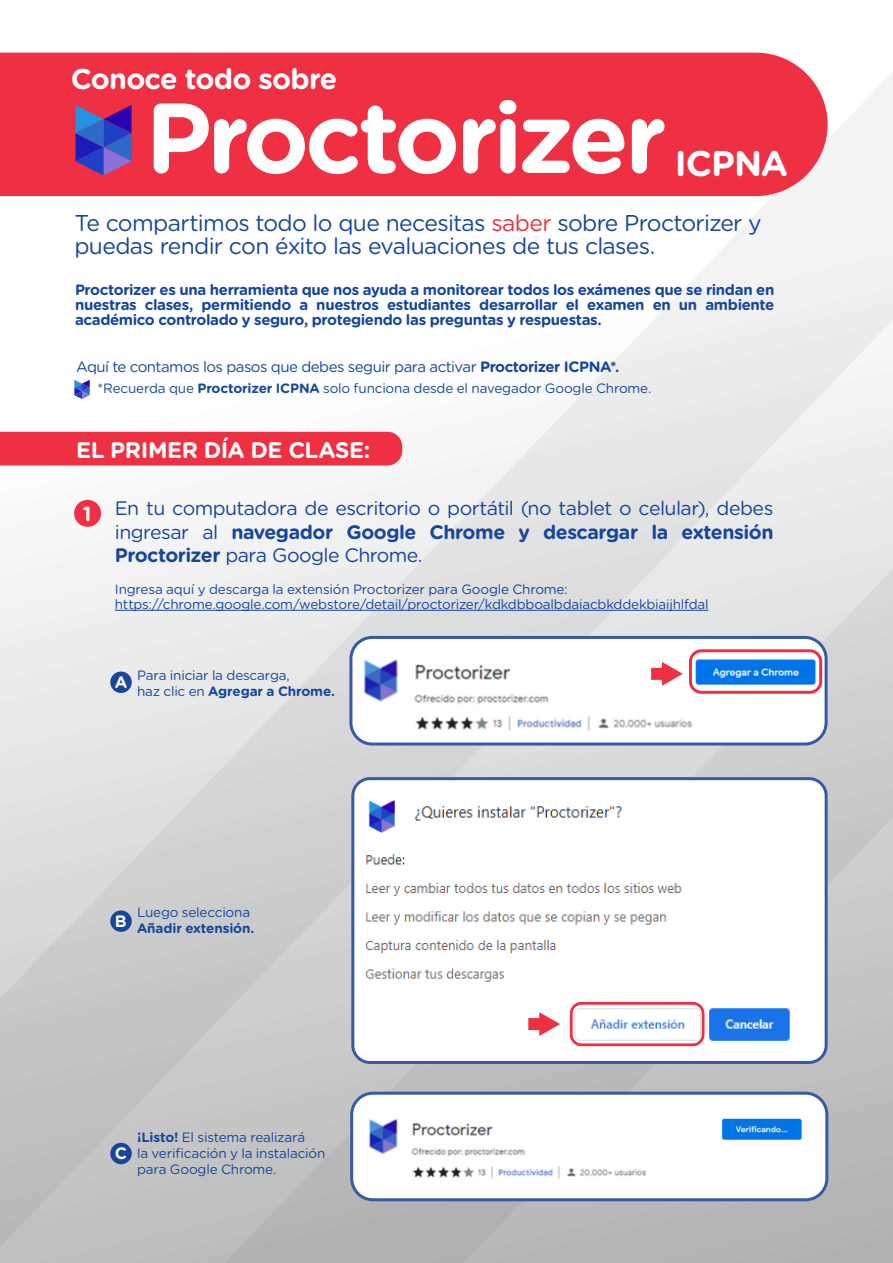
<style>
.page{position:relative;width:893px;height:1263px;background:#fff}
.page>*{position:absolute;margin:0;border:0;box-sizing:border-box;transform-origin:0 0}
.t1{font:700 99.3px "Gotham Rounded";letter-spacing:-.045em;color:#fff}
.t2{font:700 35.55px "Gotham Rounded";letter-spacing:-.025em;color:#fff}
.t3{font:700 28.65px "Gotham Rounded";letter-spacing:-.025em;color:#fff}
.t4{font:22.95px/22.5px "Gotham Rounded";letter-spacing:-.03em;color:#16469d}
.t5{font:700 22.5px "Gotham Rounded";letter-spacing:-.015em;color:#fff}
.t6{font:700 20.4px "Gotham Rounded";color:#fff}
.t7{font:19.5px/23.4px "Gotham Rounded";letter-spacing:-.03em;color:#16469d;text-align:justify}
.t8{font:700 16.5px "Gotham Rounded";color:#fff}
.t9{font:700 15px/15px "Gotham Rounded";letter-spacing:-.025em;color:#16469d;text-align:justify}
.t10{font:15px "Gotham Rounded";letter-spacing:-.035em;color:#16469d}
.t11{font:13.5px/16.2px "Gotham Rounded";letter-spacing:-.015em;color:#16469d}
.t12{font:700 13.5px "Gotham Rounded";letter-spacing:-.01em;color:#16469d}
.s1{color:#ee3042}
.s2{font-weight:700}
</style>
<div class="page">
<img style="left:0;top:52px;width:892px;height:1211px">
<div style="left:74px;top:500px;width:27px;height:27px;background:#ee3042;border-radius:50%"></div>
<div style="left:110px;top:672px;width:22px;height:21px;background:#16469d;border-radius:50%"></div>
<div style="left:110px;top:910px;width:22px;height:22px;background:#16469d;border-radius:50%"></div>
<div style="left:110px;top:1143px;width:22px;height:21px;background:#16469d;border-radius:50%"></div>
<img style="left:351px;top:638px;width:475px;height:106px">
<img style="left:690px;top:653px;width:128px;height:37px">
<div style="left:353px;top:779px;width:473px;height:283px;background:#fff;border-radius:17px"></div>
<img style="left:355px;top:789px;width:435px;height:258px">
<div style="left:349px;top:636px;width:478px;height:110px;border:3px solid #345aa9;border-radius:21px"></div>
<div style="left:0;top:432px;width:402px;height:34px;background:#ee3042"></div>
<div style="left:0;top:53px;width:827px;height:143px;background:#ee3042"></div>
<svg style="left:74px;top:380px;width:16px;height:19px"></svg>
<svg style="left:75px;top:105px;width:56px;height:70px;background:#5948ab"></svg>
<div style="left:352px;top:1093px;width:474px;height:107px;background:#fff;border-radius:21px"></div>
<div style="left:350px;top:1092px;width:478px;height:109px;border:3px solid #345aa9;border-radius:21px"></div>
<img style="left:721px;top:1118px;width:81px;height:22px">
<div style="left:351px;top:777px;width:476px;height:287px;border:3px solid #345aa9;border-radius:17px"></div>
<hr style="left:115px;top:610px;width:593px;height:1px;background:#16469d">
<div style="left:689px;top:649px;width:133px;height:45px;border:3px solid #ee3042;border-radius:11px"></div>
<div style="left:651px;top:668px;width:14px;height:12px;background:#ee3042"></div>
<svg style="left:662px;top:662px;width:20px;height:24px"></svg>
<div style="left:569px;top:1002px;width:135px;height:44px;border:3px solid #ee3042;border-radius:10px"></div>
<div style="left:528px;top:1018px;width:14px;height:12px;background:#ee3042"></div>
<svg style="left:539px;top:1012px;width:21px;height:24px"></svg>
<img style="left:369px;top:1118px;width:278px;height:61px">
<h3 class="t3" style="left:71px;top:58px;width:268px">Conoce todo sobre</h3>
<h1 class="t1" style="left:145px;top:65px;width:523px">Proctorizer</h1>
<h2 class="t2" style="left:674px;top:137px;width:115px">ICPNA</h2>
<h3 class="t4" style="left:74px;top:211px;width:688px">Te compartimos todo lo que necesitas <span class="s1">saber</span> sobre Proctorizer y puedas rendir con éxito las evaluaciones de tus clases.</h3>
<p class="t9" style="left:75px;top:281px;width:700px">Proctorizer es una herramienta que nos ayuda a monitorear todos los exámenes que se rindan en nuestras clases, permitiendo a nuestros estudiantes desarrollar el examen en un ambiente académico controlado y seguro, protegiendo las preguntas y respuestas.</p>
<p class="t10" style="left:76px;top:356px;width:545px">Aquí te contamos los pasos que debes seguir para activar <span class="s2">Proctorizer ICPNA*.</span></p>
<p class="t11" style="left:97px;top:380px;width:555px">*Recuerda que <span class="s2">Proctorizer ICPNA</span> solo funciona desde el navegador Google Chrome.</p>
<h3 class="t5" style="left:76px;top:434px;width:296px">EL PRIMER DÍA DE CLASE:</h3>
<h3 class="t6" style="left:83px;top:498px;width:10px">1</h3>
<h3 class="t7" style="left:115px;top:496px;width:660px">En tu computadora de escritorio o portátil (no tablet o celular), debes ingresar al <span class="s2">navegador Google Chrome y descargar la extensión Proctorizer</span> para Google Chrome.</h3>
<p class="t11" style="left:115px;top:581px;width:595px;line-height:15px">Ingresa aquí y descarga la extensión Proctorizer para Google Chrome: https://chrome.google.com/webstore/detail/proctorizer/kdkdbboalbdaiacbkddekbiaijhlfdal</p>
<p class="t8" style="left:115px;top:670px;width:14px">A</p>
<p class="t11" style="left:137px;top:666px;width:199px">Para iniciar la descarga,<br>haz clic en <span class="s2">Agregar a Chrome.</span></p>
<p class="t8" style="left:115px;top:909px;width:13px">B</p>
<p class="t11" style="left:137px;top:903px;width:115px">Luego selecciona</p>
<p class="t12" style="left:137px;top:918px;width:119px">Añadir extensión.</p>
<p class="t8" style="left:115px;top:1141px;width:14px">C</p>
<p class="t11" style="left:137px;top:1129px;width:190px"><span class="s2">¡Listo!</span> El sistema realizará<br>la verificación y la instalación para Google Chrome.</p>
</div>
